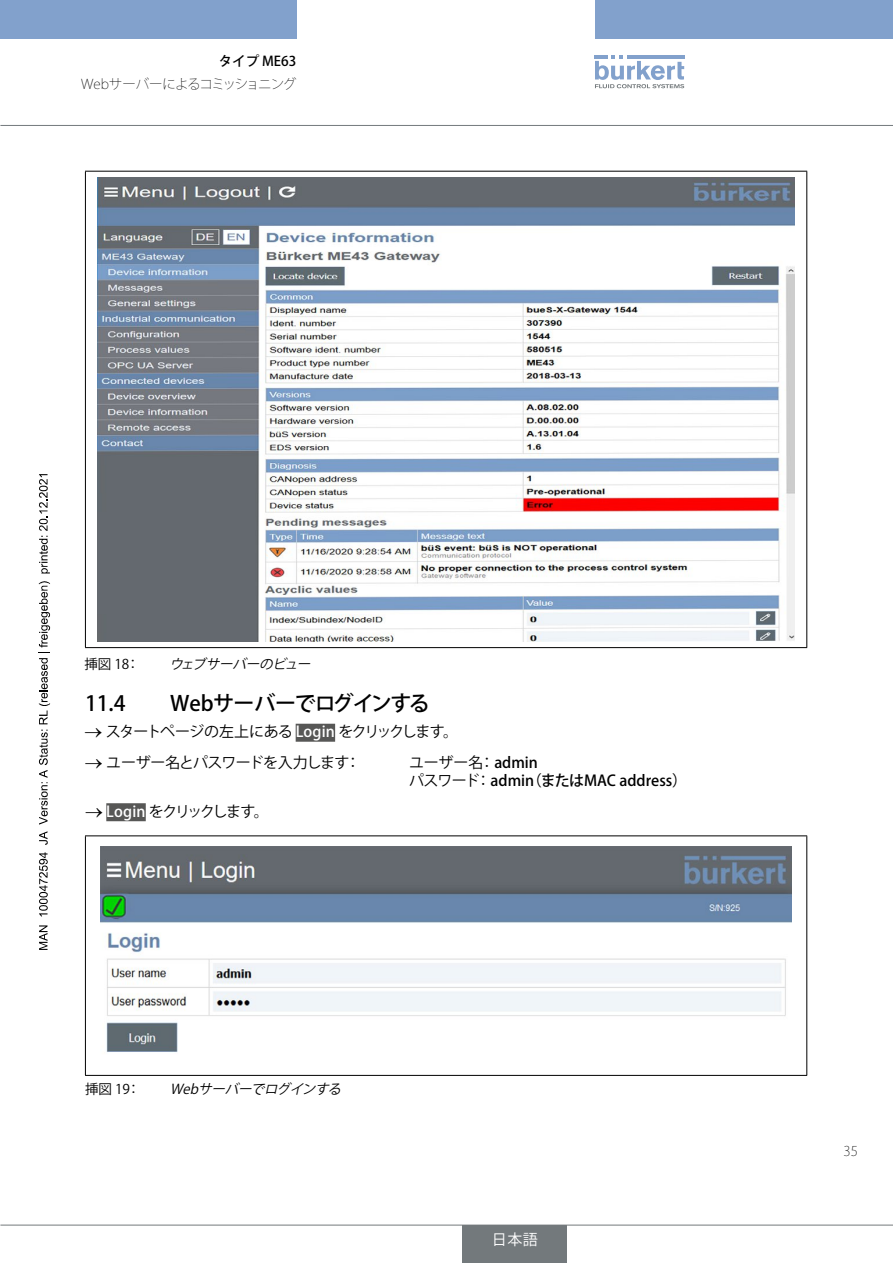
<style>
.page{position:relative;width:893px;height:1263px;background:#fff}
.page>*{position:absolute;margin:0;border:0;box-sizing:border-box;transform-origin:0 0}
.t1{font:500 21px "Koz Go Pro";letter-spacing:-.04em;color:#000}
.t2{font:500 15px/18px "Koz Go Pro";color:#000}
.t3{font:15px "Koz Go Pro";letter-spacing:-.065em;color:#000}
.t4{font:15px "Koz Go Pro";letter-spacing:-.04em;color:#000}
.t5{font:15px "Koz Go Pro";letter-spacing:-.16em;color:#000}
.t6{font:15px "Koz Go Pro";color:#fff}
.t7{font:italic 13.5px "Koz Go Pro";color:#000}
.t8{font:200 13.5px "Koz Go Pro";letter-spacing:-.06em;color:#000}
.t9{font:13.5px "Koz Go Pro";color:#000}
.t10{font:500 13.5px "Koz Go Pro";color:#000}
.s1{font-weight:500;color:#fff}
.s2{font-weight:400}
</style>
<div class="page">
<div style="left:0;top:0;width:297px;height:38px;background:#82a1cc"></div>
<div style="left:595px;top:0;width:298px;height:38px;background:#82a1cc"></div>
<svg style="left:595px;top:55px;width:89px;height:33px"></svg>
<hr style="left:0;top:125px;width:893px;height:1px;background:#73797c">
<div style="left:296px;top:724px;width:39px;height:18px;background:#575756"></div>
<div style="left:106px;top:803px;width:40px;height:18px;background:#575756"></div>
<hr style="left:85px;top:171px;width:722px;height:1px;background:#000">
<hr style="left:85px;top:172px;width:1px;height:475px;background:#000">
<hr style="left:806px;top:172px;width:1px;height:475px;background:#000">
<hr style="left:85px;top:647px;width:722px;height:1px;background:#000">
<img style="left:98px;top:177px;width:696px;height:465px">
<hr style="left:85px;top:835px;width:722px;height:1px;background:#000">
<hr style="left:85px;top:836px;width:1px;height:239px;background:#000">
<hr style="left:806px;top:836px;width:1px;height:239px;background:#000">
<hr style="left:85px;top:1075px;width:722px;height:1px;background:#000">
<img style="left:101px;top:846px;width:691px;height:206px">
<div style="left:463px;top:1225px;width:104px;height:38px;background:#73797c"></div>
<hr style="left:0;top:1225px;width:893px;height:1px;background:#73797c">
<div style="left:328px;top:1225px;width:104px;height:38px;background:#fff"></div>
<svg style="left:39px;top:925px;width:9px;height:25px"></svg>
<svg style="left:39px;top:852px;width:9px;height:64px"></svg>
<svg style="left:39px;top:831px;width:9px;height:14px"></svg>
<svg style="left:39px;top:581px;width:11px;height:244px"></svg>
<svg style="left:39px;top:474px;width:11px;height:99px"></svg>
<p class="t10" style="left:219px;top:52px;width:79px">タイプ ME63</p>
<p class="t8" style="left:81px;top:76px;width:217px">Webサーバーによるコミッショニング</p>
<p class="t9" style="left:84px;top:655px;width:57px">挿図 18：</p>
<p class="t7" style="left:169px;top:655px;width:146px">ウェブサーバーのビュー</p>
<h1 class="t1" style="left:85px;top:689px;width:42px">11.4</h1>
<h1 class="t1" style="left:170px;top:689px;width:261px">Webサーバーでログインする</h1>
<p class="t3" style="left:84px;top:722px;width:375px">→ スタートページの左上にある <span class="s1">Login</span> をクリックします。</p>
<p class="t4" style="left:85px;top:753px;width:277px">→ ユーザー名とパスワードを入力します：</p>
<p class="t2" style="left:409px;top:754px;width:279px"><span class="s2">ユーザー名：</span>admin<br><span class="s2">パスワード：</span>admin（またはMAC address）</p>
<p class="t5" style="left:85px;top:801px;width:185px">→ <span class="s1">Login</span> をクリックします。</p>
<p class="t9" style="left:85px;top:1081px;width:57px">挿図 19：</p>
<p class="t7" style="left:170px;top:1081px;width:176px">Webサーバーでログインする</p>
<p class="t6" style="left:492px;top:1230px;width:47px">日本語</p>
<p class="t8" style="left:844px;top:1142px;width:16px">35</p>
</div>
